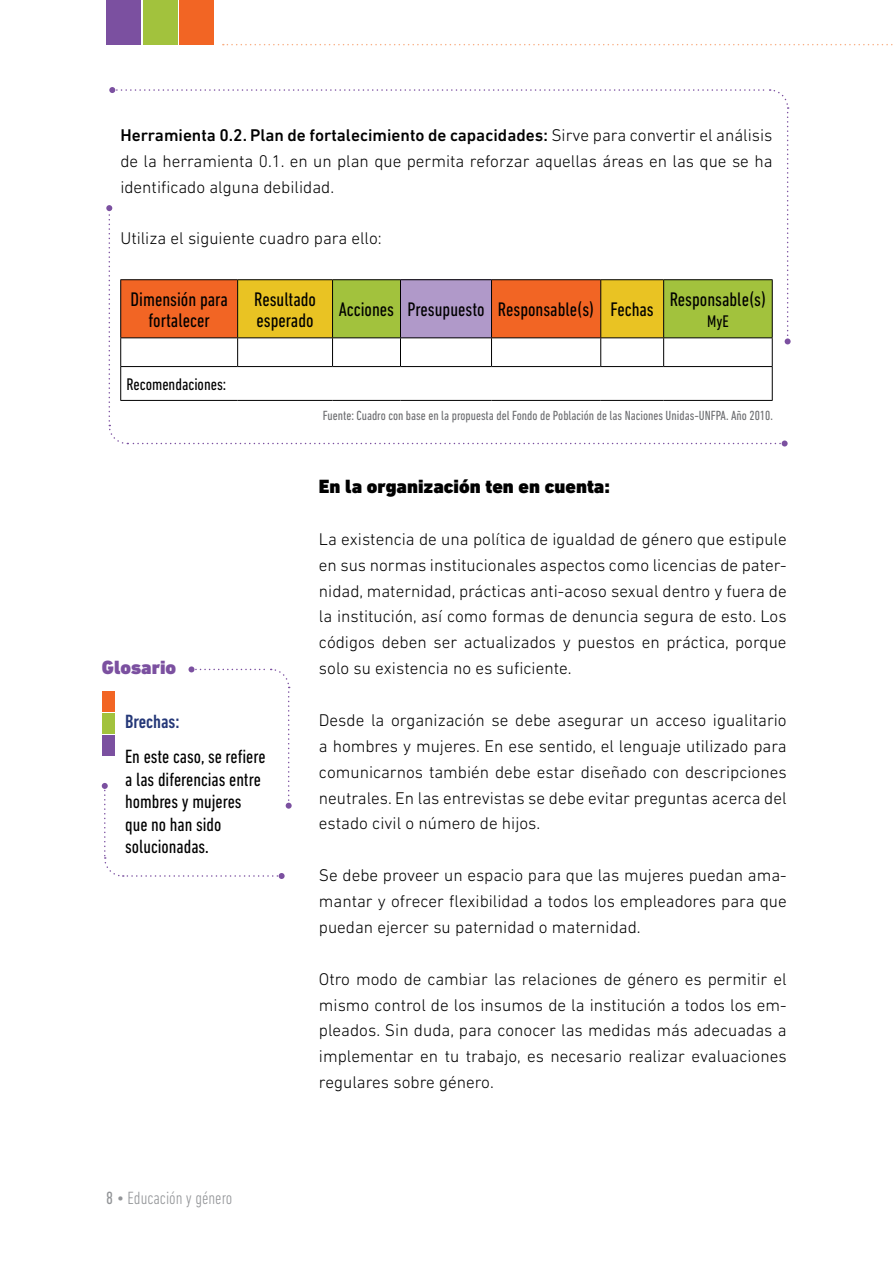
<style>
.page{position:relative;width:893px;height:1263px;background:#fff}
.page>*{position:absolute;margin:0;border:0;box-sizing:border-box;transform-origin:0 0}
.t1{font:condensed 19.95px/21.5px "DIN Next LT Pro";color:#000;text-align:center}
.t2{font:condensed 19.5px/22.5px "DIN Next LT Pro";color:#000}
.t3{font:900 19.5px "DIN Next LT Pro";color:#000}
.t4{font:500 condensed 19.5px "DIN Next LT Pro";color:#253878}
.t5{font:900 19.5px "DIN Next LT Pro";color:#7b50a0}
.t6{font:300 condensed 18px "DIN Next LT Pro";color:#939598}
.t7{font:300 17.25px/25.8px "DIN Next LT Pro";color:#000;text-align:justify}
.t8{font:condensed 17.1px "DIN Next LT Pro";color:#000}
.t9{font:condensed 13.5px "DIN Next LT Pro";color:#6d6e71}
.s1{font-weight:500}
.s2{font-weight:400}
</style>
<div class="page">
<div style="left:179px;top:0;width:35px;height:45px;background:#f26524"></div>
<div style="left:143px;top:0;width:34px;height:45px;background:#a2c23d"></div>
<div style="left:106px;top:0;width:35px;height:45px;background:#7b50a0"></div>
<svg style="left:223px;top:44px;width:670px;height:1px"></svg>
<svg style="left:106px;top:87px;width:685px;height:359px"></svg>
<svg style="left:102px;top:666px;width:190px;height:213px"></svg>
<div style="left:102px;top:691px;width:13px;height:20px;background:#f26524"></div>
<div style="left:102px;top:713px;width:13px;height:20px;background:#a2c23d"></div>
<div style="left:102px;top:735px;width:13px;height:20px;background:#7b50a0"></div>
<p class="t7" style="left:120px;top:122px;width:654px"><span class="s1">Herramienta 0.2. Plan de fortalecimiento de capacidades:</span> Sirve para convertir el análisis de la herramienta 0.1. en un plan que permita reforzar aquellas áreas en las que se ha identificado alguna debilidad.</p>
<p class="t7" style="left:120px;top:225px;width:263px">Utiliza el siguiente cuadro para ello:</p>
<p class="t1" style="left:131px;top:288px;width:99px">Dimensión para fortalecer</p>
<p class="t1" style="left:254px;top:288px;width:63px;text-align:left">Resultado esperado</p>
<p class="t1" style="left:339px;top:299px;width:316px">Acciones Presupuesto Responsable(s) Fechas</p>
<p class="t1" style="left:670px;top:288px;width:98px">Responsable(s)</p>
<p class="t8" style="left:707px;top:312px;width:23px">MyE</p>
<p class="t8" style="left:126px;top:374px;width:101px">Recomendaciones:</p>
<p class="t5" style="left:102px;top:655px;width:76px">Glosario</p>
<p class="t4" style="left:125px;top:710px;width:56px">Brechas:</p>
<p class="t2" style="left:125px;top:745px;width:142px">En este caso, se refiere a las diferencias entre hombres y mujeres que no han sido solucionadas.</p>
<p class="t6" style="left:106px;top:1188px;width:128px"><span class="s2">8 •</span> Educación y género</p>
<p class="t9" style="left:323px;top:408px;width:451px">Fuente: Cuadro con base en la propuesta del Fondo de Población de las Naciones Unidas-UNFPA. Año 2010.</p>
<p class="t3" style="left:319px;top:475px;width:293px">En la organización ten en cuenta:</p>
<p class="t7" style="left:319px;top:526px;width:469px">La existencia de una política de igualdad de género que estipule en sus normas institucionales aspectos como licencias de pater&shy;nidad, maternidad, prácticas anti-acoso sexual dentro y fuera de la institución, así como formas de denuncia segura de esto. Los códigos deben ser actualizados y puestos en práctica, porque solo su existencia no es suficiente.</p>
<p class="t7" style="left:319px;top:707px;width:469px">Desde la organización se debe asegurar un acceso igualitario a hombres y mujeres. En ese sentido, el lenguaje utilizado para comunicarnos también debe estar diseñado con descripciones neutrales. En las entrevistas se debe evitar preguntas acerca del estado civil o número de hijos.</p>
<p class="t7" style="left:319px;top:862px;width:469px">Se debe proveer un espacio para que las mujeres puedan ama&shy;mantar y ofrecer flexibilidad a todos los empleadores para que puedan ejercer su paternidad o maternidad.</p>
<p class="t7" style="left:319px;top:966px;width:469px">Otro modo de cambiar las relaciones de género es permitir el mismo control de los insumos de la institución a todos los em&shy;pleados. Sin duda, para conocer las medidas más adecuadas a implementar en tu trabajo, es necesario realizar evaluaciones regulares sobre género.</p>
</div>
